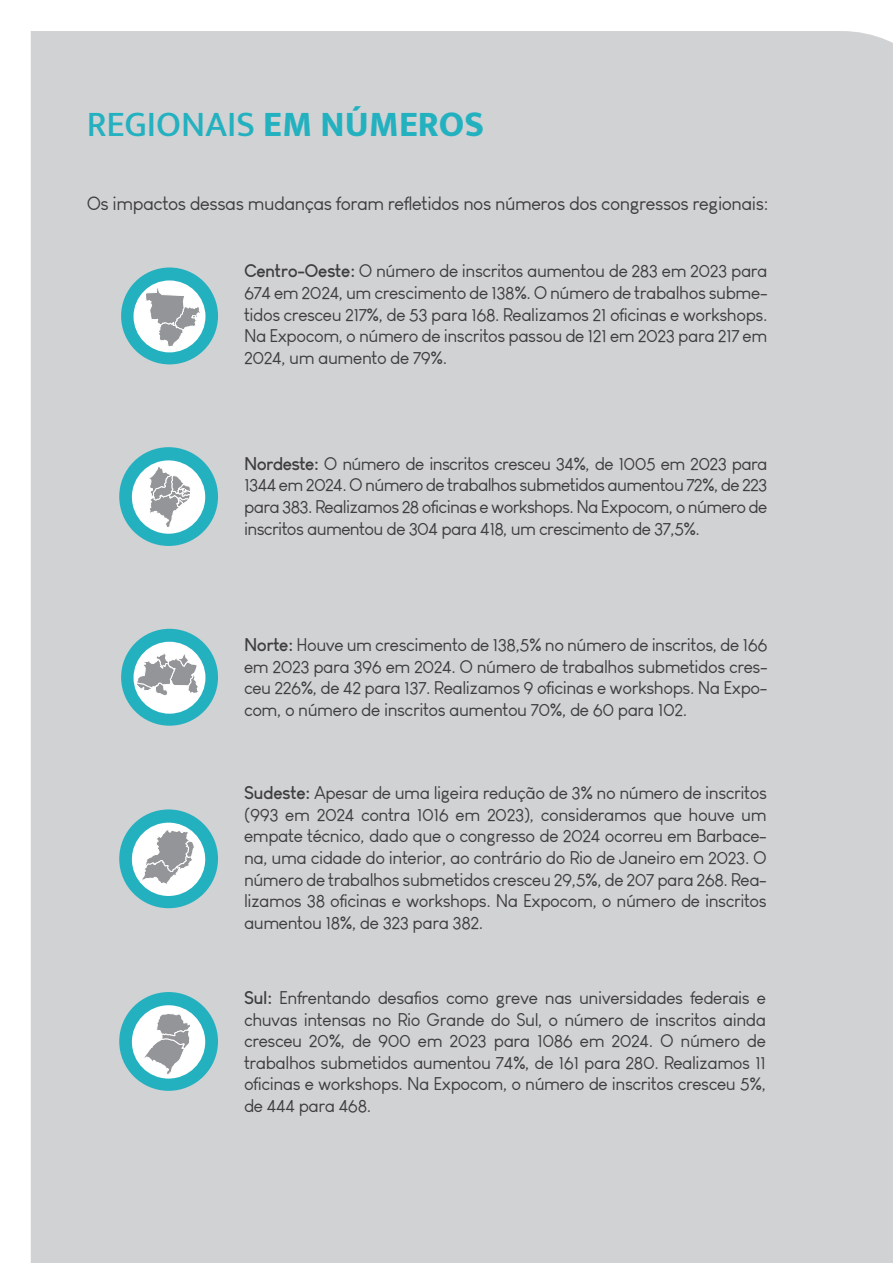
<style>
.page{position:relative;width:893px;height:1263px;background:#fff}
.page>*{position:absolute;margin:0;border:0;box-sizing:border-box;transform-origin:0 0}
.t1{font:500 36px "Mukta Mahee";color:#23b1c0}
.t2{font:18.9px "Louis George Cafe";letter-spacing:-.025em;color:#3e3e3f}
.t3{font:18px/21.6px "Louis George Cafe";letter-spacing:-.025em;color:#3e3e3f;text-align:justify}
.s1{font-weight:800}
.s2{font-weight:700}
</style>
<div class="page">
<div style="left:31px;top:31px;width:862px;height:1232px;background:#d1d2d4"></div>
<div style="left:119px;top:992px;width:99px;height:99px;background:#23b1c0;border-radius:50%"></div>
<div style="left:132px;top:1005px;width:73px;height:73px;background:#fff;border-radius:50%"></div>
<svg style="left:143px;top:1012px;width:49px;height:63px"></svg>
<div style="left:119px;top:809px;width:99px;height:99px;background:#23b1c0;border-radius:50%"></div>
<div style="left:132px;top:823px;width:73px;height:73px;background:#fff;border-radius:50%"></div>
<svg style="left:140px;top:829px;width:55px;height:67px"></svg>
<div style="left:121px;top:267px;width:97px;height:97px;background:#23b1c0;border-radius:50%"></div>
<div style="left:134px;top:280px;width:71px;height:72px;background:#fff;border-radius:50%"></div>
<svg style="left:144px;top:286px;width:57px;height:62px"></svg>
<div style="left:121px;top:629px;width:97px;height:97px;background:#23b1c0;border-radius:50%"></div>
<div style="left:134px;top:642px;width:71px;height:72px;background:#fff;border-radius:50%"></div>
<svg style="left:135px;top:652px;width:65px;height:45px"></svg>
<div style="left:119px;top:447px;width:99px;height:99px;background:#23b1c0;border-radius:50%"></div>
<div style="left:132px;top:460px;width:73px;height:74px;background:#fff;border-radius:50%"></div>
<svg style="left:148px;top:460px;width:43px;height:69px"></svg>
<h1 class="t1" style="left:87px;top:103px;width:399px">REGIONAIS <span class="s1">EM NÚMEROS</span></h1>
<p class="t2" style="left:87px;top:192px;width:683px">Os impactos dessas mudanças foram refletidos nos números dos congressos regionais:</p>
<p class="t3" style="left:244px;top:260px;width:525px"><span class="s2">Centro-Oeste:</span> O número de inscritos aumentou de 283 em 2023 para 674 em 2024, um crescimento de 138%. O número de trabalhos subme&shy;tidos cresceu 217%, de 53 para 168. Realizamos 21 oficinas e workshops.<br>Na Expocom, o número de inscritos passou de 121 em 2023 para 217 em 2024, um aumento de 79%.</p>
<p class="t3" style="left:244px;top:453px;width:525px"><span class="s2">Nordeste:</span> O número de inscritos cresceu 34%, de 1005 em 2023 para 1344 em 2024. O número de trabalhos submetidos aumentou 72%, de 223 para 383. Realizamos 28 oficinas e workshops. Na Expocom, o número de inscritos aumentou de 304 para 418, um crescimento de 37,5%.</p>
<p class="t3" style="left:244px;top:634px;width:525px"><span class="s2">Norte:</span> Houve um crescimento de 138,5% no número de inscritos, de 166 em 2023 para 396 em 2024. O número de trabalhos submetidos cres&shy;ceu 226%, de 42 para 137. Realizamos 9 oficinas e workshops. Na Expo&shy;com, o número de inscritos aumentou 70%, de 60 para 102.</p>
<p class="t3" style="left:244px;top:782px;width:524px"><span class="s2">Sudeste:</span> Apesar de uma ligeira redução de 3% no número de inscritos (993 em 2024 contra 1016 em 2023), consideramos que houve um empate técnico, dado que o congresso de 2024 ocorreu em Barbace&shy;na, uma cidade do interior, ao contrário do Rio de Janeiro em 2023. O número de trabalhos submetidos cresceu 29,5%, de 207 para 268. Rea&shy;lizamos 38 oficinas e workshops. Na Expocom, o número de inscritos aumentou 18%, de 323 para 382.</p>
<p class="t3" style="left:244px;top:987px;width:524px"><span class="s2">Sul:</span> Enfrentando desafios como greve nas universidades federais e chuvas intensas no Rio Grande do Sul, o número de inscritos ainda cresceu 20%, de 900 em 2023 para 1086 em 2024. O número de trabalhos submetidos aumentou 74%, de 161 para 280. Realizamos 11 oficinas e workshops. Na Expocom, o número de inscritos cresceu 5%, de 444 para 468.</p>
</div>
